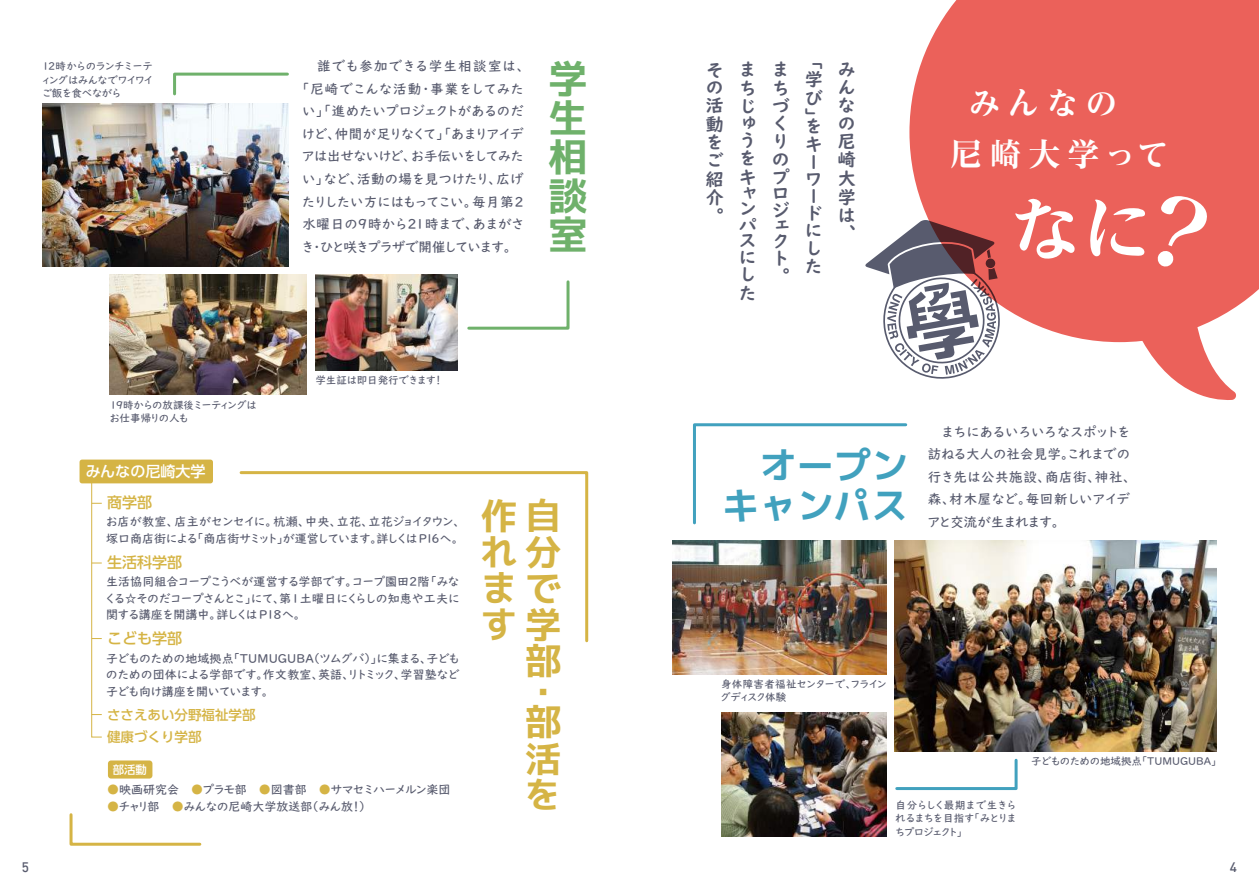
<style>
.page{position:relative;width:1259px;height:893px;background:#fff}
.page>*{position:absolute;margin:0;border:0;box-sizing:border-box;transform-origin:0 0}
.t1{font:39px/39px "mgenplus 1 c bold";color:#6fb16b;text-align:justify}
.t2{font:37.2px/40px "mgenplus 1 c bold";color:#41a1be;text-align:right}
.t3{font:36.15px/36.2px "mgenplus 1 c bold";color:#d5b445}
.t4{font:700 expanded 31.5px/51px "Reim Pro";letter-spacing:.24em;color:#fff}
.t5{font:700 18px/17.5px "UD Digi Kyokasho Pro";color:#585b6e}
.t6{font:500 15px "UD Shin Go Pro";color:#d5b445}
.t7{font:500 15px "UD Shin Go Pro";color:#fff}
.t8{font:500 13.5px/22.5px "UD Digi Kyokasho Pro";letter-spacing:-.035em;color:#585b6e}
.t9{font:500 13.5px/22.5px "UD Shin Go Pro";color:#d5b445}
.t10{font:500 13.5px "UD Digi Kyokasho Pro";letter-spacing:.085em;color:#585b6e}
.t11{font:500 13.5px "DIN";color:#585b6e}
.t12{font:500 12px/16.5px "UD Digi Kyokasho Pro";letter-spacing:-.065em;color:#585b6e;text-align:justify}
.t13{font:500 12px "UD Digi Kyokasho Pro";letter-spacing:-.04em;color:#585b6e}
.t14{font:500 11.4px "UD Shin Go Pro";color:#fff}
.t15{font:500 10.5px/13.5px "UD Digi Kyokasho Pro";letter-spacing:-.06em;color:#585b6e;text-align:justify}
.t16{font:500 10.5px/13.5px "UD Digi Kyokasho Pro";letter-spacing:-.085em;color:#585b6e}
.t17{font:500 10.5px "UD Digi Kyokasho Pro";color:#585b6e}
.t18{font:500 10.5px "UD Digi Kyokasho Pro";letter-spacing:-.01em;color:#585b6e}
.s1{color:#d5b445}
</style>
<div class="page">
<div style="left:909px;top:0;width:350px;height:342px;background:#eb615a"></div>
<img style="left:672px;top:541px;width:214px;height:133px">
<img style="left:721px;top:713px;width:165px;height:123px">
<img style="left:895px;top:541px;width:321px;height:211px">
<img style="left:43px;top:103px;width:246px;height:163px">
<img style="left:110px;top:275px;width:197px;height:119px">
<img style="left:315px;top:275px;width:143px;height:95px">
<svg style="left:1136px;top:315px;width:101px;height:85px"></svg>
<svg style="left:865px;top:220px;width:135px;height:159px"></svg>
<svg style="left:693px;top:423px;width:215px;height:102px"></svg>
<svg style="left:895px;top:758px;width:123px;height:33px"></svg>
<svg style="left:173px;top:72px;width:116px;height:24px"></svg>
<svg style="left:467px;top:280px;width:103px;height:50px"></svg>
<svg style="left:239px;top:471px;width:350px;height:172px"></svg>
<svg style="left:69px;top:813px;width:133px;height:33px"></svg>
<div style="left:108px;top:760px;width:44px;height:18px;background:#d5b445;border-radius:3px"></div>
<div style="left:80px;top:460px;width:133px;height:23px;background:#d5b445;border-radius:3px"></div>
<svg style="left:91px;top:483px;width:12px;height:255px"></svg>
<div style="left:1012px;top:192px;width:66px;height:71px;background:#eb615a"></div>
<div style="left:1089px;top:189px;width:123px;height:86px;background:#eb615a"></div>
<p class="t15" style="left:41px;top:59px;width:115px">12時からのランチミーティングはみんなでワイワイご飯を食べながら</p>
<p class="t10" style="left:302px;top:55px;width:229px">　誰でも参加できる学生相談室は、</p>
<h1 class="t1" style="left:548px;top:59px;width:40px">学生相談室</h1>
<p class="t8" style="left:296px;top:77px;width:230px;text-align:center">「尼崎でこんな活動・事業をしてみたい」「進めたいプロジェクトがあるのだけど、仲間が足りなくて」「あまりアイデアは出せないけど、お手伝いをしてみたい」など、活動の場を見つけたり、広げたりしたい方にはもってこい。毎月第2水曜日の9時から21時まで、あまがさき・ひと咲きプラザで開催しています。</p>
<p class="t16" style="left:109px;top:398px;width:149px">19時からの放課後ミーティングはお仕事帰りの人も</p>
<p class="t7" style="left:86px;top:460px;width:121px">みんなの尼崎大学</p>
<p class="t18" style="left:315px;top:371px;width:130px">学生証は即日発行できます！</p>
<p class="t6" style="left:107px;top:490px;width:46px">商学部</p>
<p class="t12" style="left:106px;top:513px;width:361px">お店が教室、店主がセンセイに。杭瀬、中央、立花、立花ジョイタウン、塚口商店街による「商店街サミット」が運営しています。詳しくは P16へ。</p>
<p class="t6" style="left:107px;top:550px;width:76px">生活科学部</p>
<p class="t12" style="left:104px;top:573px;width:357px">生活協同組合コープこうべが運営する学部です。コープ園田2階「みなくる☆そのだコープさんとこ」にて、第１土曜日にくらしの知恵や工夫に関する講座を開講中。詳しくは P18へ。</p>
<p class="t6" style="left:107px;top:626px;width:76px">こども学部</p>
<p class="t12" style="left:106px;top:649px;width:356px">子どものための地域拠点「TUMUGUBA（ツムグバ）」に集まる、子どものための団体による学部です。作文教室、英語、リトミック、学習塾など子ども向け講座を開いています。</p>
<p class="t9" style="left:107px;top:703px;width:150px">ささえあい分野福祉学部健康づくり学部</p>
<p class="t14" style="left:113px;top:760px;width:36px">部活動</p>
<p class="t12" style="left:107px;top:781px;width:345px"><span class="s1">●</span>映画研究会　<span class="s1">●</span>プラモ部　<span class="s1">●</span>図書部　<span class="s1">●</span>サマセミハーメルン楽団</p>
<p class="t13" style="left:107px;top:796px;width:265px"><span class="s1">●</span>チャリ部　<span class="s1">●</span>みんなの尼崎大学放送部（みん放！）</p>
<h3 class="t3" style="left:481px;top:498px;width:82px;text-align:right">作自れ分まです学部</h3>
<h3 class="t3" style="left:525px;top:677px;width:37px;line-height:30.5px">・部</h3>
<h3 class="t3" style="left:525px;top:740px;width:36px">活を</h3>
<h3 class="t5" style="left:706px;top:60px;width:19px;line-height:18.3px">その活動をご紹介。</h3>
<h3 class="t5" style="left:739px;top:61px;width:18px;text-align:justify">まちじゅう</h3>
<h3 class="t5" style="left:739px;top:149px;width:18px;text-align:justify">をキャ</h3>
<h3 class="t5" style="left:739px;top:199px;width:19px;line-height:17px">ンパスにした</h3>
<h3 class="t5" style="left:772px;top:60px;width:19px">まちづくりのプ</h3>
<h3 class="t5" style="left:772px;top:185px;width:19px;line-height:15.9px;text-align:justify">ロジェク</h3>
<h3 class="t5" style="left:772px;top:249px;width:19px;line-height:18.3px">ト。</h3>
<h3 class="t5" style="left:805px;top:51px;width:19px;line-height:18.5px;text-align:justify">「学び」</h3>
<h3 class="t5" style="left:805px;top:117px;width:18px">をキーワードにした</h3>
<h3 class="t5" style="left:838px;top:60px;width:19px;line-height:18.1px;text-align:justify">みんなの尼崎大学は、</h3>
<h3 class="t4" style="left:950px;top:78px;width:219px;text-indent:18px">みんなの<br>尼崎大学って</h3>
<h2 class="t2" style="left:722px;top:446px;width:187px">オープンキャンパス</h2>
<p class="t8" style="left:927px;top:420px;width:211px">　まちにあるいろいろなスポットを訪ねる大人の社会見学。これまでの行き先は公共施設、商店街、神社、森、材木屋など。毎回新しいアイデアと交流が生まれます。</p>
<p class="t15" style="left:720px;top:677px;width:168px">身体障害者福祉センターで、フライングディスク体験</p>
<p class="t17" style="left:1031px;top:753px;width:192px">子どものための地域拠点「TUMUGUBA」</p>
<p class="t15" style="left:894px;top:798px;width:124px">自分らしく最期まで生きられるまちを目指す「みとりまちプロジェクト」</p>
<p class="t11" style="left:22px;top:858px;width:9px">5</p>
<p class="t11" style="left:1229px;top:858px;width:9px">4</p>
</div>
